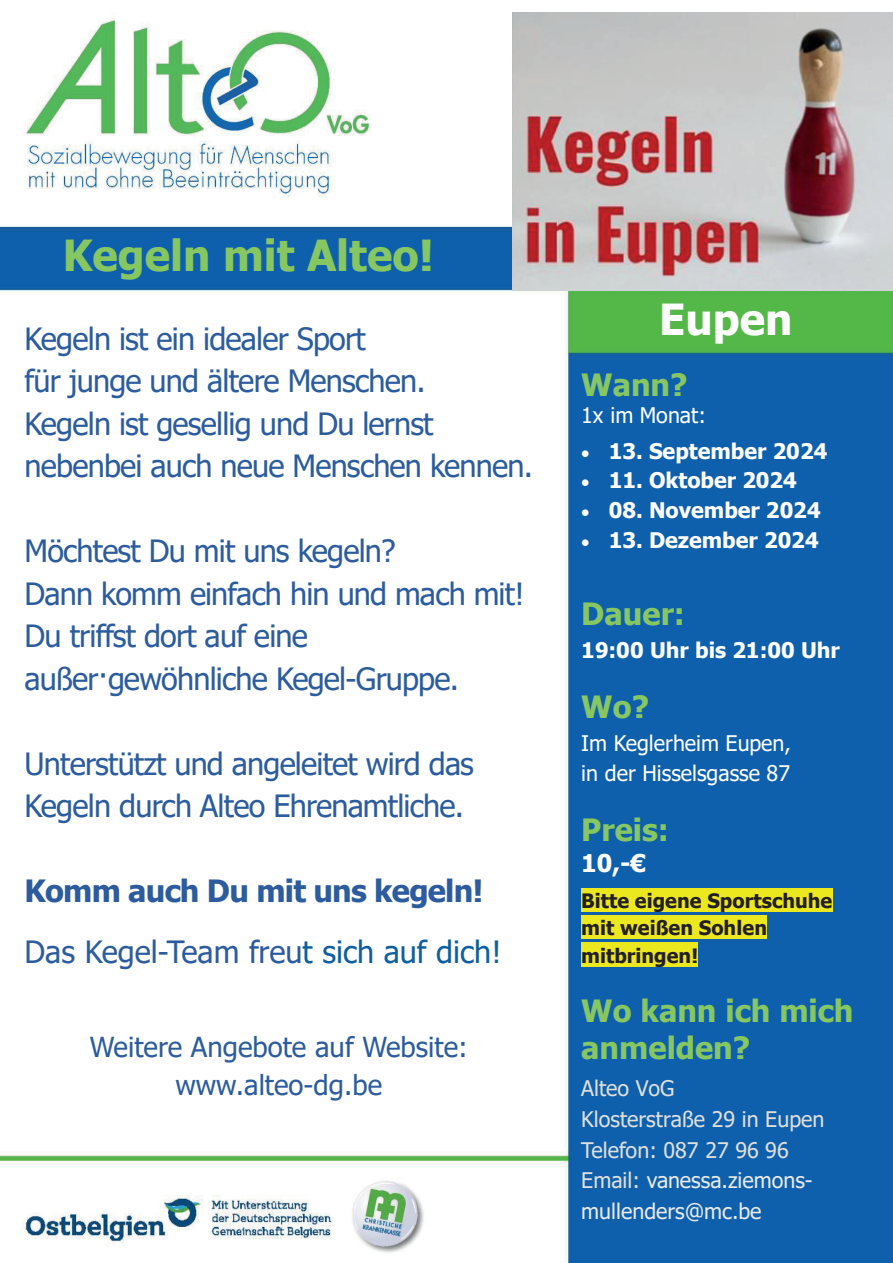
<style>
.page{position:relative;width:893px;height:1263px;background:#fff}
.page>*{position:absolute;margin:0;border:0;box-sizing:border-box;transform-origin:0 0}
.t1{font:700 42.75px "Tahoma";color:#87c762}
.t2{font:700 42.75px "Tahoma";color:#fff}
.t3{font:30.6px/42.5px "Tahoma";letter-spacing:-.025em;color:#2c5c9d}
.t4{font:700 30.6px/60.9px "Tahoma";letter-spacing:-.025em;color:#2c5c9d}
.t5{font:700 30.6px/36.9px "Tahoma";color:#87c762}
.t6{font:27.6px/38.2px "Tahoma";color:#2c5c9d;text-align:center}
.t7{font:700 24.45px "Tahoma";color:#fff}
.t8{font:21.45px/30.8px "Tahoma";color:#e0dfde}
.t9{font:700 21.45px "Tahoma";letter-spacing:-.005em;color:#fff}
.t10{font:21.45px/29.7px "Tahoma";color:#fff}
.t11{font:700 19.8px/27.6px "Tahoma";color:#231f20}
.s1{font-weight:400}
.s2{font-weight:400;color:#0f5e9e}
.s3{color:#e9eaeb}
</style>
<div class="page">
<img style="left:0;top:12px;width:893px;height:1251px">
<img style="left:513px;top:13px;width:380px;height:277px">
<div style="left:581px;top:888px;width:251px;height:24px;background:#ece820"></div>
<div style="left:581px;top:915px;width:186px;height:24px;background:#ece820"></div>
<div style="left:581px;top:943px;width:117px;height:24px;background:#ece820"></div>
<h1 class="t1" style="left:63px;top:226px;width:373px">Kegeln mit Alteo!</h1>
<p class="t3" style="left:25px;top:319px;width:510px">Kegeln ist ein idealer Sport<br>für junge und ältere Menschen.<br>Kegeln ist gesellig und Du lernst nebenbei auch neue Menschen kennen.</p>
<p class="t3" style="left:25px;top:531px;width:502px">Möchtest Du mit uns kegeln?<br>Dann komm einfach hin und mach mit!<br>Du triffst dort auf eine außer·gewöhnliche Kegel-Gruppe.</p>
<p class="t3" style="left:25px;top:744px;width:451px">Unterstützt und angeleitet wird das<br>Kegeln durch Alteo Ehrenamtliche.</p>
<p class="t4" style="left:25px;top:861px;width:479px">Komm auch Du mit uns kegeln!<br><span class="s1">Das Kegel-Team freu</span><span class="s2">t sich auf dich!</span></p>
<p class="t6" style="left:90px;top:1029px;width:380px">Weitere Angebote auf Website: www.alteo-dg.be</p>
<h1 class="t2" style="left:659px;top:289px;width:135px">Eupen</h1>
<p class="t5" style="left:581px;top:367px;width:108px">Wann?</p>
<p class="t10" style="left:581px;top:402px;width:126px">1x im Monat:</p>
<p class="t9" style="left:581px;top:436px;width:248px">• 13. September 2024</p>
<p class="t9" style="left:581px;top:465px;width:217px">• 11. Oktober 2024</p>
<p class="t9" style="left:581px;top:495px;width:241px">• 08. November 2024</p>
<p class="t9" style="left:581px;top:525px;width:239px">• 13. Dezember 2024</p>
<p class="t5" style="left:581px;top:596px;width:105px">Dauer:</p>
<p class="t9" style="left:581px;top:635px;width:260px">19:00 Uhr bis 21:00 Uhr</p>
<p class="t5" style="left:581px;top:690px;width:69px">Wo?</p>
<p class="t10" style="left:581px;top:730px;width:211px">Im Keglerheim Eupen, in der Hisselsgasse 87</p>
<p class="t5" style="left:581px;top:813px;width:89px">Preis:</p>
<p class="t7" style="left:581px;top:846px;width:66px">10,-€</p>
<p class="t11" style="left:581px;top:887px;width:253px">Bitte eigene Sportschuhe mit weißen Sohlen mitbringen!</p>
<p class="t5" style="left:581px;top:994px;width:274px">Wo kann ich mich anmelden?</p>
<p class="t8" style="left:581px;top:1074px;width:245px">Alteo VoG<br>Klosterstraße 29 in Eupen<br>Telefon: 087 27 96 96<br>Email: <span class="s3">vanessa.ziemons&shy;mullenders@mc.be</span></p>
</div>
